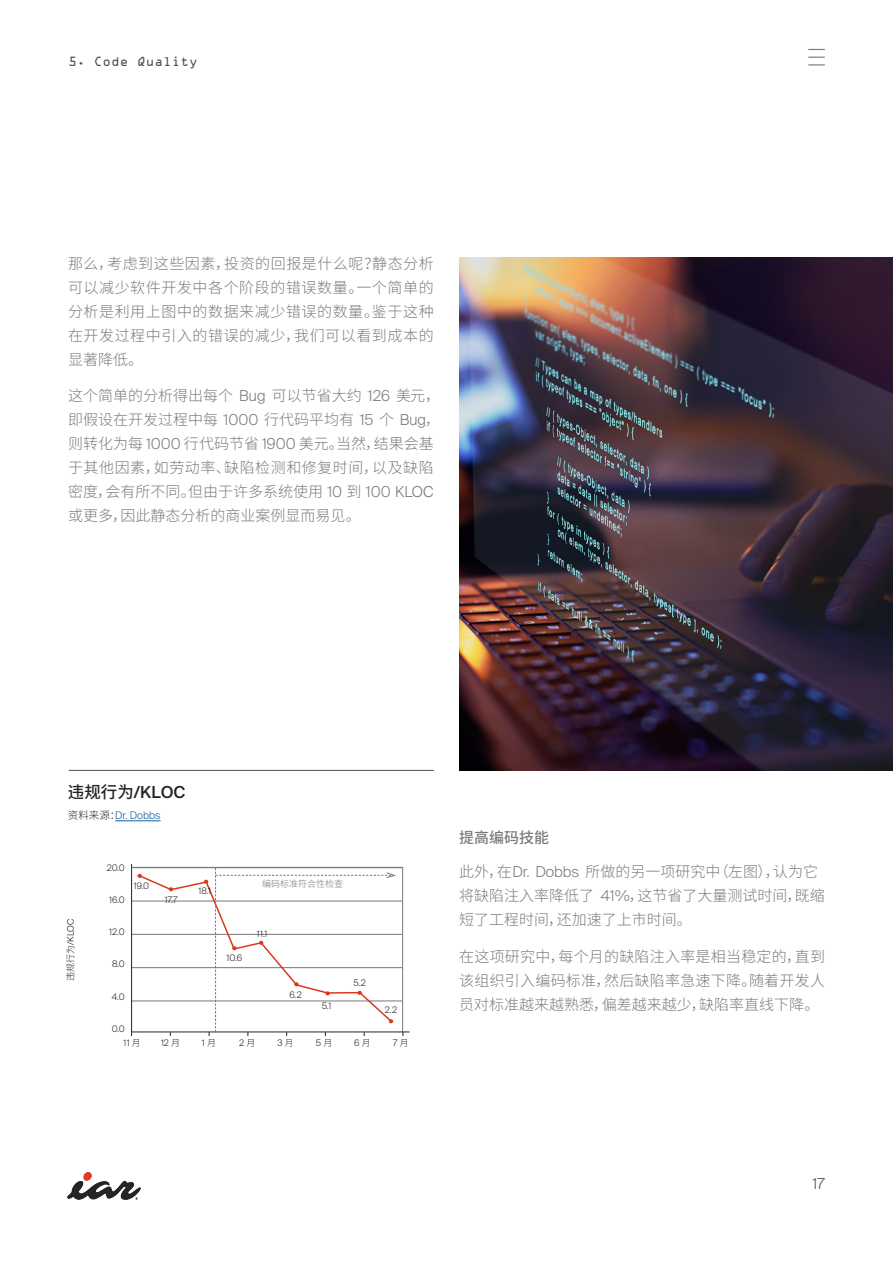
<style>
.page{position:relative;width:893px;height:1263px;background:#fff}
.page>*{position:absolute;margin:0;border:0;box-sizing:border-box;transform-origin:0 0}
.t1{font:500 16.5px "Suisse Intl";color:#242424}
.t2{font:300 15px/24px "Source Han Sans CN";color:#7b7b7b}
.t3{font:500 15px "Source Han Sans CN";color:#7b7b7b}
.t4{font:300 15px "Suisse Intl";color:#4d4d4d}
.t5{font:12px "OCRA Std";color:#505050}
.t6{font:300 10.5px "Suisse Intl";color:#175d9e}
.t7{font:300 9px "Suisse Intl";color:#242424}
.t8{font:300 9px "Source Han Sans CN";color:#75787b}
.s1{font-family:"Suisse Intl"}
.s2{font-family:"Source Han Sans CN"}
.s3{font-family:"Source Han Sans CN";color:#242424}
</style>
<div class="page">
<hr style="left:69px;top:770px;width:365px;height:1px;background:#4d4d4d">
<svg style="left:131px;top:864px;width:279px;height:169px"></svg>
<hr style="left:131px;top:867px;width:271px;height:1px;background:#75787b">
<svg style="left:131px;top:868px;width:266px;height:168px"></svg>
<svg style="left:808px;top:49px;width:17px;height:1px"></svg>
<svg style="left:808px;top:57px;width:17px;height:1px"></svg>
<svg style="left:808px;top:64px;width:17px;height:1px"></svg>
<img style="left:459px;top:258px;width:434px;height:512px">
<img style="left:67px;top:1173px;width:73px;height:26px">
<hr style="left:115px;top:820px;width:46px;height:1px;background:#175d9e">
<p class="t5" style="left:68px;top:56px;width:131px">5. Code Quality</p>
<p class="t2" style="left:68px;top:251px;width:367px;text-align:justify">那么，考虑到这些因素，投资的回报是什么呢？静态分析可以减少软件开发中各个阶段的错误数量。一个简单的分析是利用上图中的数据来减少错误的数量。鉴于这种在开发过程中引入的错误的减少，我们可以看到成本的显著降低。</p>
<p class="t2" style="left:68px;top:384px;width:374px">这个简单的分析得出每个 <span class="s1">Bug</span> 可以节省大约 <span class="s1">126</span> 美元，即假设在开发过程中每 <span class="s1">1000</span> 行代码平均有 <span class="s1">15</span> 个 <span class="s1">Bug</span>，则转化为每 <span class="s1">1000</span> 行代码节省 <span class="s1">1900</span> 美元。当然，结果会基于其他因素，如劳动率、缺陷检测和修复时间，以及缺陷密度，会有所不同。但由于许多系统使用 <span class="s1">10</span> 到 <span class="s1">100 KLOC</span>或更多，因此静态分析的商业案例显而易见。</p>
<p class="t1" style="left:68px;top:782px;width:119px"><span class="s2">违规行为</span>/KLOC</p>
<p class="t6" style="left:68px;top:809px;width:94px"><span class="s3">资料来源：</span>Dr. Dobbs</p>
<p class="t7" style="left:65px;top:981px;width:64px;rotate:-90deg"><span class="s2">违规行为</span>/KLOC</p>
<p class="t7" style="left:107px;top:862px;width:20px">20.0</p>
<p class="t7" style="left:109px;top:894px;width:17px">16.0</p>
<p class="t7" style="left:109px;top:927px;width:17px">12.0</p>
<p class="t7" style="left:112px;top:959px;width:14px">8.0</p>
<p class="t7" style="left:112px;top:991px;width:14px">4.0</p>
<p class="t7" style="left:112px;top:1023px;width:15px">0.0</p>
<p class="t7" style="left:124px;top:1037px;width:19px">11 <span class="s2">月</span></p>
<p class="t7" style="left:161px;top:1037px;width:21px">12 <span class="s2">月</span></p>
<p class="t7" style="left:202px;top:1037px;width:16px">1 <span class="s2">月</span></p>
<p class="t7" style="left:239px;top:1037px;width:18px">2 <span class="s2">月</span></p>
<p class="t7" style="left:278px;top:1037px;width:18px">3 <span class="s2">月</span></p>
<p class="t7" style="left:316px;top:1037px;width:18px">5 <span class="s2">月</span></p>
<p class="t8" style="left:262px;top:879px;width:82px">编码标准符合性检查</p>
<p class="t7" style="left:134px;top:881px;width:17px">19.0</p>
<p class="t7" style="left:199px;top:885px;width:14px">18.1</p>
<p class="t7" style="left:165px;top:895px;width:14px">17.7</p>
<p class="t7" style="left:257px;top:929px;width:12px">11.1</p>
<p class="t7" style="left:227px;top:953px;width:17px">10.6</p>
<p class="t7" style="left:290px;top:989px;width:14px">6.2</p>
<p class="t7" style="left:322px;top:1001px;width:11px">5.1</p>
<p class="t7" style="left:353px;top:977px;width:14px">5.2</p>
<p class="t7" style="left:385px;top:1005px;width:14px">2.2</p>
<p class="t7" style="left:354px;top:1037px;width:18px">6 <span class="s2">月</span></p>
<p class="t7" style="left:393px;top:1037px;width:17px">7 <span class="s2">月</span></p>
<p class="t3" style="left:459px;top:829px;width:91px">提高编码技能</p>
<p class="t2" style="left:459px;top:860px;width:367px">此外，在<span class="s1">Dr. Dobbs</span> 所做的另一项研究中（左图），认为它将缺陷注入率降低了 <span class="s1">41%</span>，这节省了大量测试时间，既缩短了工程时间，还加速了上市时间。</p>
<p class="t2" style="left:459px;top:945px;width:367px;text-align:justify">在这项研究中，每个月的缺陷注入率是相当稳定的，直到该组织引入编码标准，然后缺陷率急速下降。随着开发人员对标准越来越熟悉，偏差越来越少，缺陷率直线下降。</p>
<p class="t4" style="left:812px;top:1175px;width:14px">17</p>
</div>
